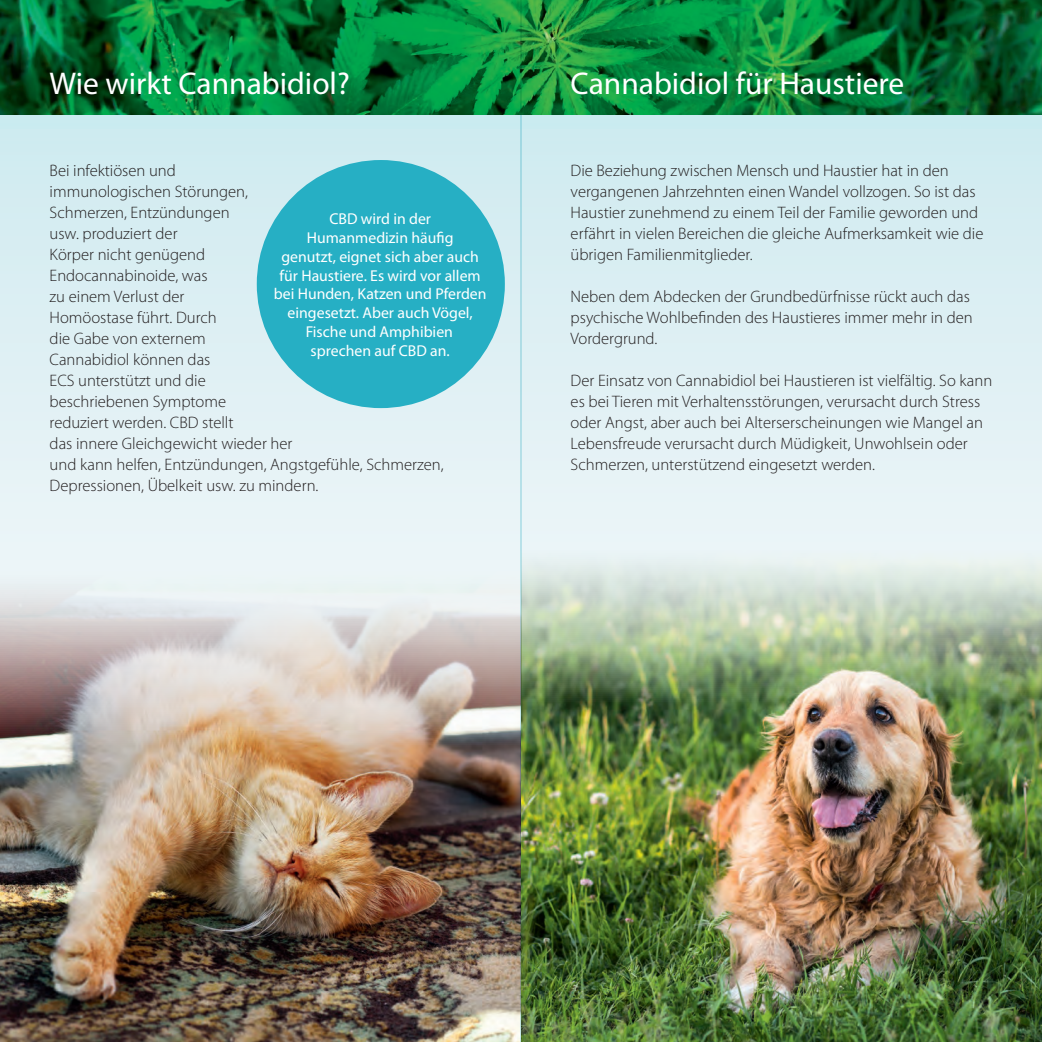
<style>
.page{position:relative;width:1042px;height:1042px;background:#fff}
.page>*{position:absolute;margin:0;border:0;box-sizing:border-box;transform-origin:0 0}
.t1{font:31.5px "Myriad Pro";color:#fff}
.t2{font:300 16.62px/21px "Myriad Pro";color:#231f20}
.t3{font:15.75px/18.9px "Myriad Pro";color:#fff;text-align:center}
</style>
<div class="page">
<svg style="left:0;top:114px;width:1042px;height:456px;background:#dceff3"></svg>
<img style="left:0;top:0;width:1042px;height:114px">
<img style="left:0;top:570px;width:520px;height:472px">
<div style="left:257px;top:160px;width:248px;height:248px;background:#26afc4;border-radius:50%"></div>
<hr style="left:520px;top:0;width:1px;height:1042px;background:#26afc4">
<img style="left:521px;top:551px;width:521px;height:491px">
<h1 class="t1" style="left:50px;top:64px;width:302px">Wie wirkt Cannabidiol?</h1>
<h1 class="t1" style="left:570px;top:64px;width:335px">Cannabidiol für Haustiere</h1>
<p class="t2" style="left:50px;top:160px;width:395px">Bei infektiösen und<br>immunologischen Störungen,<br>Schmerzen, Entzündungen<br>usw. produziert der<br>Körper nicht genügend<br>Endocannabinoide, was<br>zu einem Verlust der<br>Homöostase führt. Durch<br>die Gabe von externem<br>Cannabidiol können das<br>ECS unterstützt und die<br>beschriebenen Symptome<br>reduziert werden. CBD stellt<br>das innere Gleichgewicht wieder her<br>und kann helfen, Entzündungen, Angstgefühle, Schmerzen,<br>Depressionen, Übelkeit usw. zu mindern.</p>
<p class="t3" style="left:274px;top:209px;width:214px">CBD wird in der<br>Humanmedizin häufig<br>genutzt, eignet sich aber auch für Haustiere. Es wird vor allem bei Hunden, Katzen und Pferden eingesetzt. Aber auch Vögel,<br>Fische und Amphibien<br>sprechen auf CBD an.</p>
<p class="t2" style="left:570px;top:160px;width:414px">Die Beziehung zwischen Mensch und Haustier hat in den vergangenen Jahrzehnten einen Wandel vollzogen. So ist das Haustier zunehmend zu einem Teil der Familie geworden und erfährt in vielen Bereichen die gleiche Aufmerksamkeit wie die übrigen Familienmitglieder.</p>
<p class="t2" style="left:570px;top:286px;width:404px">Neben dem Abdecken der Grundbedürfnisse rückt auch das psychische Wohlbefinden des Haustieres immer mehr in den<br>Vordergrund.</p>
<p class="t2" style="left:570px;top:370px;width:423px">Der Einsatz von Cannabidiol bei Haustieren ist vielfältig. So kann es bei Tieren mit Verhaltensstörungen, verursacht durch Stress oder Angst, aber auch bei Alterserscheinungen wie Mangel an Lebensfreude verursacht durch Müdigkeit, Unwohlsein oder Schmerzen, unterstützend eingesetzt werden.</p>
</div>
